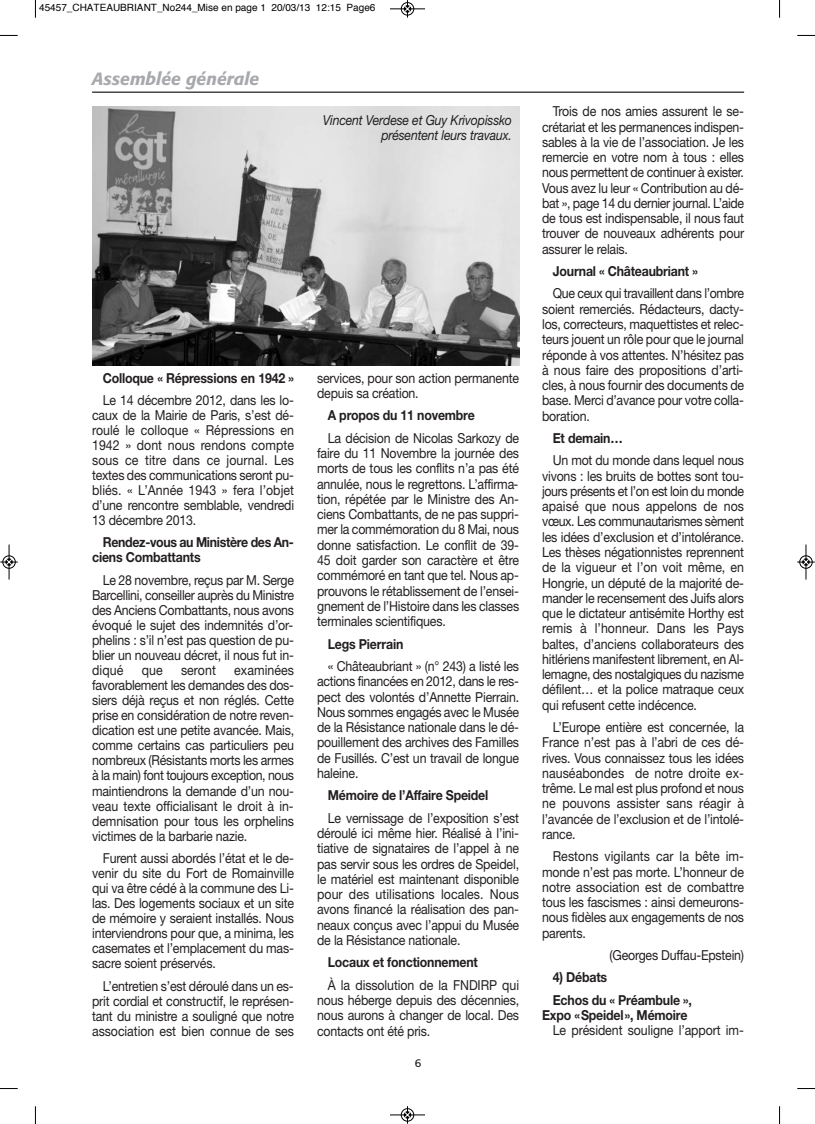
<style>
.page{position:relative;width:815px;height:1124px;background:#fff}
.page>*{position:absolute;margin:0;border:0;box-sizing:border-box;transform-origin:0 0}
.t1{font:italic 500 17.5px "Formata";color:#a8a9ad}
.t2{font:13.75px/15.2px "Helvetica Neue";letter-spacing:-.015em;color:#231f20;text-align:justify;scale:.9 1}
.t3{font:700 13.75px/15px "Helvetica Neue";letter-spacing:-.015em;color:#231f20;scale:.9 1}
.t4{font:italic 13.75px/15px "Helvetica Neue";letter-spacing:-.015em;color:#231f20;text-align:right;scale:.9 1}
.t5{font:11.25px "Formata";color:#231f20}
.t6{font:10px "Helvetica";color:#000}
</style>
<div class="page">
<hr style="left:92px;top:91px;width:652px;height:2px;background:#231f20">
<img style="left:92px;top:106px;width:427px;height:259px">
<svg style="left:35px;top:0;width:1px;height:18px"></svg>
<svg style="left:0;top:35px;width:18px;height:1px"></svg>
<svg style="left:779px;top:0;width:1px;height:18px"></svg>
<svg style="left:797px;top:35px;width:18px;height:1px"></svg>
<svg style="left:35px;top:1106px;width:1px;height:17px"></svg>
<svg style="left:0;top:1088px;width:18px;height:1px"></svg>
<svg style="left:779px;top:1106px;width:1px;height:17px"></svg>
<svg style="left:797px;top:1088px;width:18px;height:1px"></svg>
<div style="left:401px;top:2px;width:13px;height:14px;border:1px solid #fff;border-radius:50%"></div>
<hr style="left:390px;top:9px;width:35px;height:1px;background:#000">
<div style="left:401px;top:2px;width:13px;height:13px;border:1px solid #000;border-radius:50%"></div>
<svg style="left:404px;top:0;width:7px;height:18px"></svg>
<hr style="left:390px;top:1114px;width:35px;height:1px;background:#000">
<div style="left:401px;top:1108px;width:13px;height:13px;border:1px solid #000;border-radius:50%"></div>
<svg style="left:404px;top:1106px;width:7px;height:17px"></svg>
<div style="left:2px;top:555px;width:14px;height:13px;border:1px solid #fff;border-radius:50%"></div>
<hr style="left:9px;top:544px;width:1px;height:35px;background:#000">
<div style="left:3px;top:555px;width:12px;height:13px;border:1px solid #000;border-radius:50%"></div>
<svg style="left:0;top:558px;width:18px;height:7px"></svg>
<div style="left:799px;top:555px;width:14px;height:13px;border:1px solid #fff;border-radius:50%"></div>
<hr style="left:806px;top:544px;width:1px;height:35px;background:#000">
<div style="left:800px;top:555px;width:12px;height:13px;border:1px solid #000;border-radius:50%"></div>
<svg style="left:797px;top:558px;width:18px;height:7px"></svg>
<p class="t6" style="left:39px;top:4px;width:338px">45457_CHATEAUBRIANT_No244_Mise en page 1 20/03/13 12:15 Page6</p>
<p class="t1" style="left:92px;top:71px;width:169px">Assemblée générale</p>
<p class="t4" style="left:323px;top:114px;width:211px">Vincent Verdese et Guy Krivopissko présentent leurs travaux.</p>
<p class="t3" style="left:103px;top:371px;width:214px">Colloque « Répressions en 1942 »</p>
<p class="t2" style="left:92px;top:393px;width:226px;text-indent:11px">Le 14 décembre 2012, dans les lo&shy;caux de la Mairie de Paris, s’est dé&shy;roulé le colloque « Répressions en 1942 » dont nous rendons compte sous ce titre dans ce journal. Les textes des communications seront pu&shy;bliés. « L’Année 1943 » fera l’objet d’une rencontre semblable, vendredi 13 décembre 2013.</p>
<p class="t3" style="left:92px;top:536px;width:226px;text-indent:11px">Rendez-vous au Ministère des An&shy;ciens Combattants</p>
<p class="t2" style="left:92px;top:573px;width:226px;text-indent:11px">Le 28 novembre, reçus par M. Serge Barcellini, conseiller auprès du Ministre des Anciens Combattants, nous avons évoqué le sujet des indemnités d’or&shy;phelins : s’il n’est pas question de pu&shy;blier un nouveau décret, il nous fut in&shy;diqué</p>
<p class="t2" style="left:92px;top:663px;width:226px;text-indent:142px">examinées favorablement les demandes des dos&shy;siers déjà reçus et non réglés. Cette prise en considération de notre reven&shy;dication est une petite avancée. Mais, comme certains cas particuliers peu nombreux (Résistants morts les armes à la main) font toujours exception, nous maintiendrons la demande d’un nou&shy;veau texte officialisant le droit à in&shy;demnisation pour tous les orphelins victimes de la barbarie nazie.</p>
<p class="t2" style="left:92px;top:851px;width:226px;text-indent:11px">Furent aussi abordés l’état et le de&shy;venir du site du Fort de Romainville qui va être cédé à la commune des Li&shy;las. Des logements sociaux et un site de mémoire y seraient installés. Nous interviendrons pour que, a minima, les casemates et l’emplacement du mas&shy;sacre soient préservés.</p>
<p class="t2" style="left:92px;top:979px;width:226px;text-indent:11px">L’entretien s’est déroulé dans un es&shy;prit cordial et constructif, le représen&shy;tant du ministre a souligné que notre association est bien connue de ses</p>
<p class="t2" style="left:142px;top:663px;width:25px">que</p>
<p class="t2" style="left:181px;top:663px;width:40px">seront</p>
<p class="t2" style="left:317px;top:371px;width:226px">services, pour son action permanente depuis sa création.</p>
<p class="t3" style="left:328px;top:409px;width:165px">A propos du 11 novembre</p>
<p class="t2" style="left:317px;top:431px;width:226px;text-indent:11px">La décision de Nicolas Sarkozy de faire du 11 Novembre la journée des morts de tous les conflits n’a pas été annulée, nous le regrettons. L’affirma&shy;tion, répétée par le Ministre des An&shy;ciens Combattants, de ne pas suppri&shy;mer la commémoration du 8 Mai, nous donne satisfaction. Le conflit de 39- 45 doit garder son caractère et être commémoré en tant que tel. Nous ap&shy;prouvons le rétablissement de l’ensei&shy;gnement de l’Histoire dans les classes terminales scientifiques.</p>
<p class="t3" style="left:328px;top:637px;width:86px">Legs Pierrain</p>
<p class="t2" style="left:317px;top:659px;width:226px;text-indent:11px">« Châteaubriant » (n° 243) a listé les actions financées en 2012, dans le res&shy;pect des volontés d’Annette Pierrain.<br>Nous sommes engagés avec le Musée de la Résistance nationale dans le dé&shy;pouillement des archives des Familles de Fusillés. C’est un travail de longue haleine.</p>
<p class="t3" style="left:328px;top:789px;width:180px">Mémoire de l’Affaire Speidel</p>
<p class="t2" style="left:317px;top:811px;width:226px;text-indent:11px">Le vernissage de l’exposition s’est déroulé ici même hier. Réalisé à l’ini&shy;tiative de signataires de l’appel à ne pas servir sous les ordres de Speidel, le matériel est maintenant disponible pour des utilisations locales. Nous avons financé la réalisation des pan&shy;neaux conçus avec l’appui du Musée de la Résistance nationale.</p>
<p class="t3" style="left:328px;top:956px;width:168px">Locaux et fonctionnement</p>
<p class="t2" style="left:317px;top:978px;width:226px;text-indent:11px">À la dissolution de la FNDIRP qui nous héberge depuis des décennies, nous aurons à changer de local. Des contacts ont été pris.</p>
<p class="t5" style="left:415px;top:1058px;width:8px">6</p>
<p class="t2" style="left:542px;top:105px;width:226px;text-indent:11px">Trois de nos amies assurent le se&shy;crétariat et les permanences indispen&shy;sables à la vie de l’association. Je les remercie en votre nom à tous : elles nous permettent de continuer à exister.<br>Vous avez lu leur « Contribution au dé&shy;bat », page 14 du dernier journal. L’aide de tous est indispensable, il nous faut trouver de nouveaux adhérents pour assurer le relais.</p>
<p class="t3" style="left:553px;top:265px;width:163px">Journal « Châteaubriant »</p>
<p class="t2" style="left:542px;top:287px;width:226px;text-indent:11px">Que ceux qui travaillent dans l’ombre soient remerciés. Rédacteurs, dacty&shy;los, correcteurs, maquettistes et relec&shy;teurs jouent un rôle pour que le journal réponde à vos attentes. N’hésitez pas à nous faire des propositions d’arti&shy;cles, à nous fournir des documents de base. Merci d’avance pour votre colla&shy;boration.</p>
<p class="t3" style="left:553px;top:432px;width:79px">Et demain…</p>
<p class="t2" style="left:542px;top:454px;width:226px;text-indent:11px">Un mot du monde dans lequel nous vivons : les bruits de bottes sont tou&shy;jours présents et l’on est loin du monde apaisé que nous appelons de nos vœux. Les communautarismes sèment les idées d’exclusion et d’intolérance.<br>Les thèses négationnistes reprennent de la vigueur et l’on voit même, en Hongrie, un député de la majorité de&shy;mander le recensement des Juifs alors que le dictateur antisémite Horthy est remis à l’honneur. Dans les Pays baltes, d’anciens collaborateurs des hitlériens manifestent librement, en Al&shy;lemagne, des nostalgiques du nazisme défilent… et la police matraque ceux qui refusent cette indécence.</p>
<p class="t2" style="left:542px;top:720px;width:226px;text-indent:11px">L’Europe entière est concernée, la France n’est pas à l’abri de ces dé&shy;rives. Vous connaissez tous les idées nauséabondes de notre droite ex&shy;trême. Le mal est plus profond et nous ne pouvons assister sans réagir à l’avancée de l’exclusion et de l’intolé&shy;rance.</p>
<p class="t2" style="left:542px;top:850px;width:226px;text-indent:11px">Restons vigilants car la bête im&shy;monde n’est pas morte. L’honneur de notre association est de combattre tous les fascismes : ainsi demeurons&shy;nous fidèles aux engagements de nos parents.</p>
<p class="t2" style="left:609px;top:948px;width:151px">(Georges Duffau-Epstein)</p>
<p class="t3" style="left:553px;top:967px;width:156px;line-height:22.4px">4) Débats<br>Echos du « Préambule »,</p>
<p class="t3" style="left:542px;top:1008px;width:163px">Expo «Speidel», Mémoire</p>
<p class="t2" style="left:553px;top:1023px;width:214px">Le président souligne l’apport im-</p>
</div>
